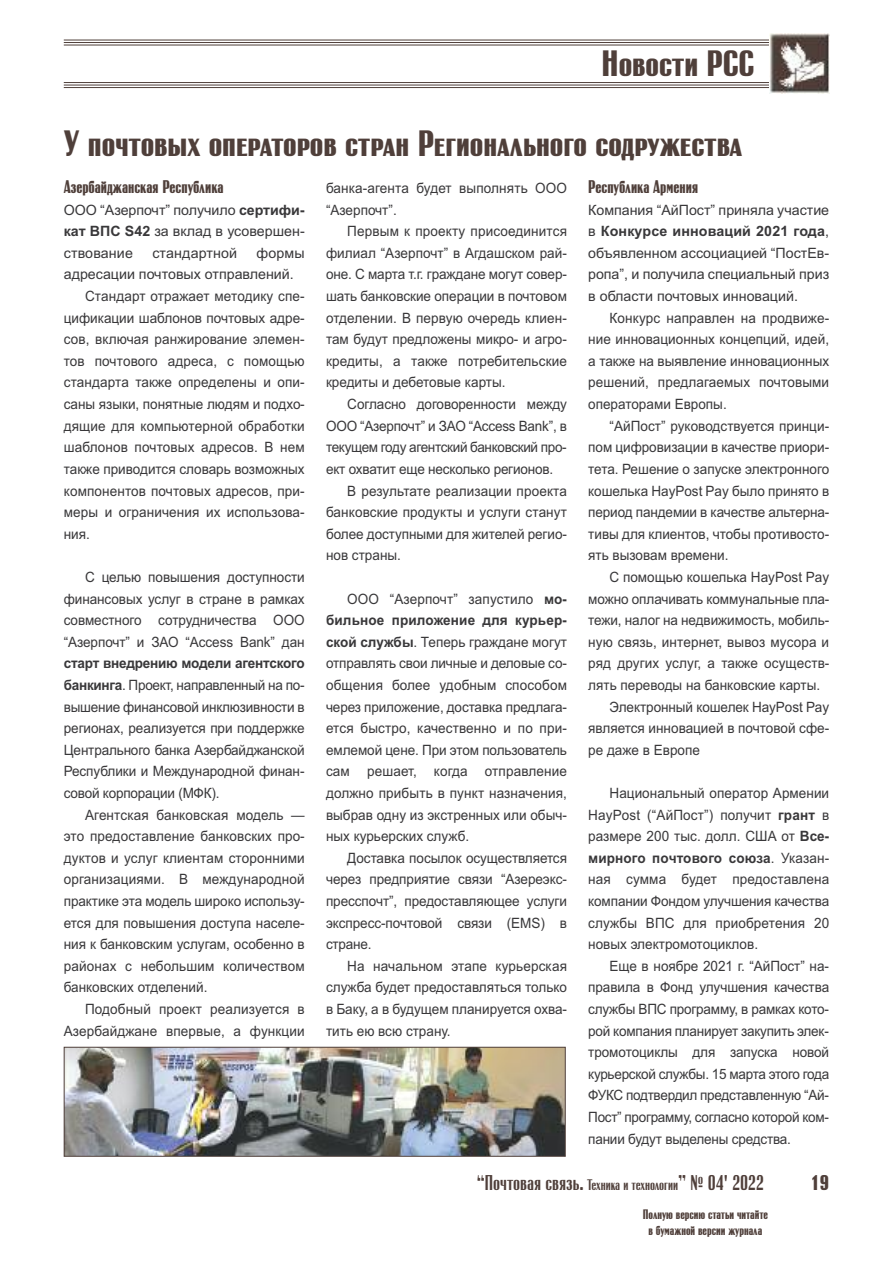
<style>
.page{position:relative;width:893px;height:1263px;background:#fff}
.page>*{position:absolute;margin:0;border:0;box-sizing:border-box;transform-origin:0 0}
.t1{font:700 36px "Rubrica Small Caps";color:#4f3f3a}
.t2{font:700 36px "Rubrica";color:#4f3f3a}
.t3{font:21px "Rubrica";color:#4f3f3a}
.t4{font:700 21px "Rubrica";color:#4f3f3a}
.t5{font:700 18px "Rubrica";color:#4f3f3a;scale:.9 1}
.t6{font:14.25px/21.6px "Arial";color:#39383a;text-align:justify;scale:.95 1}
.t7{font:14.25px/21.6px "Arial";color:#39383a;text-align:justify}
.t8{font:14.25px "Arial";letter-spacing:-.025em;color:#39383a;scale:.95 1}
.t9{font:700 13.5px/16.2px "Rubrica";color:#4f3f3a;text-align:center;scale:.9 1}
.s1{font-weight:700}
.s2{font-size:15px}
</style>
<div class="page">
<hr style="left:64px;top:87px;width:765px;height:1px;background:#4f3f3a">
<hr style="left:64px;top:85px;width:765px;height:1px;background:#4f3f3a">
<hr style="left:64px;top:82px;width:765px;height:1px;background:#4f3f3a">
<hr style="left:64px;top:45px;width:765px;height:1px;background:#4f3f3a">
<hr style="left:64px;top:42px;width:765px;height:1px;background:#4f3f3a">
<hr style="left:64px;top:40px;width:765px;height:1px;background:#4f3f3a">
<img style="left:769px;top:34px;width:60px;height:59px">
<img style="left:66px;top:1049px;width:498px;height:106px">
<div style="left:64px;top:1047px;width:502px;height:110px;border:1px solid #4f3f3a"></div>
<h1 class="t2" style="left:602px;top:50px;width:154px">Новости РСС</h1>
<h1 class="t1" style="left:64px;top:123px;width:680px">У почтовых операторов стран Регионального содружества</h1>
<p class="t5" style="left:64px;top:180px;width:179px">Азербайджанская Республика</p>
<p class="t7" style="left:64px;top:199px;width:242px">ООО “Азерпочт” получило <span class="s1">сертифи&shy;кат ВПС S42</span> за вклад в усовершен&shy;ствование</p>
<p class="t5" style="left:588px;top:180px;width:123px">Республика Армения</p>
<p class="t7" style="left:588px;top:199px;width:242px">Компания “АйПост” приняла участие в <span class="s1">Конкурсе инноваций 2021 года</span>, объявленном ассоциацией “ПостЕв&shy;ропа”, и получила специальный приз в области почтовых инноваций.</p>
<p class="t6" style="left:588px;top:307px;width:255px;text-indent:21px">Конкурс направлен на продвиже&shy;ние инновационных концепций, идей, а также на выявление инновационных решений, предлагаемых почтовыми операторами Европы.</p>
<p class="t6" style="left:588px;top:415px;width:255px;text-indent:21px">“АйПост” руководствуется принци&shy;пом цифровизации в качестве приори&shy;тета. Решение о запуске электронного кошелька HayPost Pay было принято в период пандемии в качестве альтерна&shy;тивы для клиентов, чтобы противосто&shy;ять вызовам времени.</p>
<p class="t6" style="left:609px;top:566px;width:233px">С помощью кошелька HayPost Pay</p>
<p class="t6" style="left:588px;top:588px;width:255px">можно оплачивать коммунальные пла-</p>
<p class="t6" style="left:588px;top:609px;width:255px">тежи, налог на недвижимость, мобиль-</p>
<p class="t6" style="left:588px;top:631px;width:255px">ную связь, интернет, вывоз мусора и</p>
<p class="t6" style="left:588px;top:653px;width:255px">ряд других услуг, а также осуществ-</p>
<p class="t6" style="left:588px;top:674px;width:246px">лять переводы на банковские карты.</p>
<p class="t6" style="left:609px;top:696px;width:233px">Электронный кошелек HayPost Pay</p>
<p class="t6" style="left:588px;top:717px;width:255px">является инновацией в почтовой сфе-</p>
<p class="t6" style="left:588px;top:739px;width:119px">ре даже в Европе</p>
<p class="t6" style="left:588px;top:782px;width:255px;text-indent:21px">Национальный оператор Армении HayPost (“АйПост”) получит <span class="s1">грант</span> в размере 200 тыс. долл. США от <span class="s1">Все&shy;мирного почтового союза</span>. Указан&shy;ная сумма будет предоставлена компании Фондом улучшения качества службы ВПС для приобретения 20 новых электромотоциклов.</p>
<p class="t6" style="left:588px;top:955px;width:255px;text-indent:21px">Еще в ноябре 2021 г. “АйПост” на&shy;правила в Фонд улучшения качества службы ВПС программу, в рамках кото&shy;рой компания планирует закупить элек&shy;тромотоциклы для запуска новой курьерской службы. 15 марта этого года ФУКС подтвердил представленную “Ай-Пост” программу, согласно которой ком&shy;пании будут выделены средства.</p>
<p class="t6" style="left:326px;top:177px;width:255px">банка-агента будет выполнять ООО “Азерпочт”.</p>
<p class="t6" style="left:326px;top:221px;width:255px;text-indent:21px">Первым к проекту присоединится филиал “Азерпочт” в Агдашском рай&shy;оне. С марта т.г. граждане могут совер&shy;шать банковские операции в почтовом отделении. В первую очередь клиен&shy;там будут предложены микро- и агро&shy;кредиты, а также потребительские кредиты и дебетовые карты.</p>
<p class="t6" style="left:347px;top:393px;width:233px">Согласно договоренности между</p>
<p class="t6" style="left:326px;top:415px;width:255px">ООО “Азерпочт” и ЗАО “Access Bank”, в</p>
<p class="t8" style="left:326px;top:439px;width:255px">текущем году агентский банковский про-</p>
<p class="t6" style="left:326px;top:458px;width:240px">ект охватит еще несколько регионов.</p>
<p class="t6" style="left:347px;top:480px;width:233px">В результате реализации проекта</p>
<p class="t6" style="left:326px;top:501px;width:255px">банковские продукты и услуги станут</p>
<p class="t6" style="left:326px;top:523px;width:255px">более доступными для жителей регио-</p>
<p class="t6" style="left:326px;top:545px;width:80px">нов страны.</p>
<p class="t6" style="left:326px;top:588px;width:255px;text-indent:21px">ООО “Азерпочт” запустило <span class="s1">мо&shy;бильное приложение для курьер&shy;ской службы</span>. Теперь граждане могут отправлять свои личные и деловые со&shy;общения более удобным способом через приложение, доставка предлага&shy;ется быстро, качественно и по при&shy;емлемой цене. При этом пользователь сам решает, когда отправление должно прибыть в пункт назначения, выбрав одну из экстренных или обыч&shy;ных курьерских служб.</p>
<p class="t6" style="left:326px;top:847px;width:255px;text-indent:21px">Доставка посылок осуществляется через предприятие связи “Азереэкс&shy;пресспочт”, предоставляющее услуги экспресс-почтовой связи (EMS) в стране.</p>
<p class="t6" style="left:326px;top:955px;width:255px;text-indent:21px">На начальном этапе курьерская служба будет предоставляться только в Баку, а в будущем планируется охва&shy;тить ею всю страну.</p>
<p class="t7" style="left:152px;top:242px;width:86px">стандартной</p>
<p class="t7" style="left:257px;top:242px;width:50px">формы</p>
<p class="t7" style="left:64px;top:264px;width:232px">адресации почтовых отправлений.</p>
<p class="t6" style="left:85px;top:285px;width:233px">Стандарт отражает методику спе-</p>
<p class="t6" style="left:64px;top:307px;width:255px">цификации шаблонов почтовых адре-</p>
<p class="t6" style="left:64px;top:329px;width:255px">сов, включая ранжирование элемен-</p>
<p class="t6" style="left:64px;top:350px;width:255px">тов почтового адреса, с помощью</p>
<p class="t6" style="left:64px;top:372px;width:255px">стандарта также определены и опи-</p>
<p class="t6" style="left:64px;top:393px;width:255px">саны языки, понятные людям и подхо-</p>
<p class="t6" style="left:64px;top:415px;width:255px">дящие для компьютерной обработки</p>
<p class="t6" style="left:64px;top:437px;width:255px">шаблонов почтовых адресов. В нем</p>
<p class="t6" style="left:64px;top:458px;width:255px">также приводится словарь возможных</p>
<p class="t6" style="left:64px;top:480px;width:255px">компонентов почтовых адресов, при-</p>
<p class="t6" style="left:64px;top:501px;width:255px">меры и ограничения их использова-</p>
<p class="t6" style="left:64px;top:523px;width:29px">ния.</p>
<p class="t6" style="left:64px;top:566px;width:255px;text-indent:21px">С целью повышения доступности финансовых услуг в стране в рамках совместного сотрудничества ООО “Азерпочт” и ЗАО “Access Bank” дан</p>
<p class="t6" style="left:64px;top:653px;width:255px"><span class="s1">старт внедрению модели агентского банкинга</span>. Проект, направленный на по&shy;вышение финансовой инклюзивности в регионах, реализуется при поддержке Центрального банка Азербайджанской Республики и Международной финан&shy;совой корпорации (МФК).</p>
<p class="t6" style="left:64px;top:804px;width:255px;text-indent:21px">Агентская банковская модель — это предоставление банковских про&shy;дуктов и услуг клиентам сторонними организациями. В международной практике эта модель широко использу&shy;ется для повышения доступа населе&shy;ния к банковским услугам, особенно в районах с небольшим количеством банковских отделений.</p>
<p class="t6" style="left:64px;top:998px;width:255px;text-align:right">Подобный проект реализуется в<br>Азербайджане впервые, а функции</p>
<h2 class="t3" style="left:477px;top:1174px;width:289px">“Почтовая связь. <span class="s2">Техника и технологии</span>” № 04' 2022</h2>
<h2 class="t4" style="left:810px;top:1174px;width:20px">19</h2>
<p class="t9" style="left:643px;top:1206px;width:141px">Полную версию статьи читайте в бумажной версии журнала</p>
</div>
